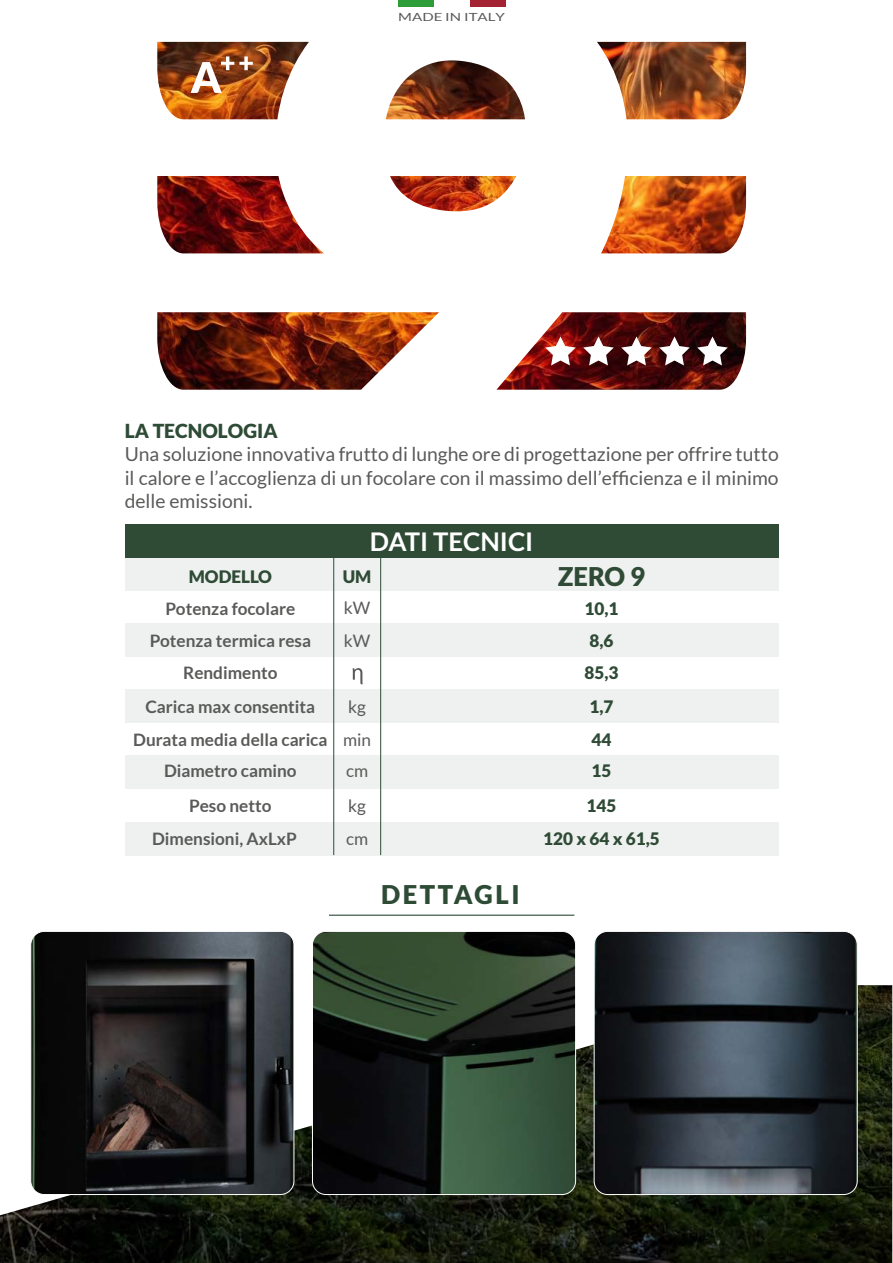
<style>
.page{position:relative;width:893px;height:1263px;background:#fff}
.page>*{position:absolute;margin:0;border:0;box-sizing:border-box;transform-origin:0 0}
.t1{font:700 25.8px "Lato";color:#fff}
.t2{font:900 25.8px "Lato";letter-spacing:.1em;color:#2e4b36}
.t3{font:900 25.8px "Lato";color:#2f4b36}
.t4{font:19.35px/23.5px "Lato";color:#5a5a59;text-align:justify}
.t5{font:900 19.35px "Lato";color:#2e4b36}
.t6{font:700 17.25px "Lato";color:#5a5a59}
.t7{font:900 17.25px "Lato";color:#2f4b36}
.t8{font:17.25px "Lato";color:#5a5a59}
.t9{font:11.25px "Lato";color:#5a5a59;scale:1.34 1}
.s1{font-weight:400}
</style>
<div class="page">
<img style="left:157px;top:42px;width:589px;height:348px">
<img style="left:0;top:985px;width:892px;height:278px">
<img style="left:31px;top:933px;width:263px;height:261px">
<div style="left:30px;top:931px;width:264px;height:264px;border:1px solid #fff;border-radius:14px"></div>
<img style="left:312px;top:933px;width:264px;height:261px">
<div style="left:312px;top:931px;width:264px;height:264px;border:1px solid #fff;border-radius:14px"></div>
<img style="left:594px;top:933px;width:263px;height:261px">
<div style="left:594px;top:931px;width:264px;height:264px;border:1px solid #fff;border-radius:14px"></div>
<div style="left:125px;top:558px;width:654px;height:33px;background:#eef1ef"></div>
<div style="left:125px;top:624px;width:654px;height:33px;background:#eef1ef"></div>
<div style="left:125px;top:690px;width:654px;height:33px;background:#eef1ef"></div>
<div style="left:125px;top:756px;width:654px;height:33px;background:#eef1ef"></div>
<div style="left:125px;top:822px;width:654px;height:33px;background:#eef1ef"></div>
<svg style="left:352px;top:668px;width:11px;height:16px"></svg>
<div style="left:125px;top:524px;width:654px;height:34px;background:#2f4b36"></div>
<hr style="left:333px;top:558px;width:1px;height:297px;background:#2f4b36">
<hr style="left:380px;top:558px;width:1px;height:297px;background:#2f4b36">
<hr style="left:329px;top:915px;width:245px;height:1px;background:#2f4b36">
<div style="left:470px;top:0;width:36px;height:6px;background:#a32333"></div>
<div style="left:398px;top:0;width:36px;height:6px;background:#2d9d37"></div>
<p class="t9" style="left:398px;top:11px;width:81px">MADE IN ITALY</p>
<p class="t5" style="left:125px;top:419px;width:154px">LA TECNOLOGIA</p>
<p class="t4" style="left:125px;top:442px;width:656px">Una soluzione innovativa frutto di lunghe ore di progettazione per offrire tutto il calore e l’accoglienza di un focolare con il massimo dell’efficienza e il minimo delle emissioni.</p>
<h1 class="t1" style="left:370px;top:527px;width:165px">DATI TECNICI</h1>
<p class="t7" style="left:189px;top:566px;width:85px">MODELLO</p>
<p class="t7" style="left:343px;top:566px;width:30px">UM</p>
<h1 class="t3" style="left:558px;top:562px;width:89px">ZERO 9</h1>
<p class="t6" style="left:165px;top:598px;width:131px">Potenza focolare</p>
<p class="t8" style="left:344px;top:599px;width:28px">kW</p>
<p class="t7" style="left:585px;top:598px;width:35px">10,1</p>
<p class="t6" style="left:150px;top:630px;width:163px">Potenza termica resa</p>
<p class="t8" style="left:344px;top:631px;width:28px">kW</p>
<p class="t7" style="left:589px;top:630px;width:25px">8,6</p>
<p class="t6" style="left:183px;top:663px;width:96px">Rendimento</p>
<p class="t7" style="left:585px;top:662px;width:35px">85,3</p>
<p class="t6" style="left:145px;top:697px;width:171px">Carica max consentita</p>
<p class="t8" style="left:348px;top:697px;width:19px">kg</p>
<p class="t7" style="left:589px;top:697px;width:25px">1,7</p>
<p class="t6" style="left:133px;top:730px;width:239px">Durata media della carica <span class="s1">min</span></p>
<p class="t7" style="left:592px;top:730px;width:21px">44</p>
<p class="t6" style="left:164px;top:761px;width:134px">Diametro camino</p>
<p class="t8" style="left:346px;top:761px;width:24px">cm</p>
<p class="t7" style="left:592px;top:761px;width:21px">15</p>
<p class="t6" style="left:189px;top:796px;width:84px">Peso netto</p>
<p class="t8" style="left:348px;top:796px;width:19px">kg</p>
<p class="t7" style="left:587px;top:795px;width:31px">145</p>
<p class="t6" style="left:152px;top:829px;width:146px">Dimensioni, AxLxP</p>
<p class="t8" style="left:346px;top:829px;width:24px">cm</p>
<p class="t7" style="left:543px;top:828px;width:118px">120 x 64 x 61,5</p>
<h1 class="t2" style="left:381px;top:880px;width:140px">DETTAGLI</h1>
</div>
